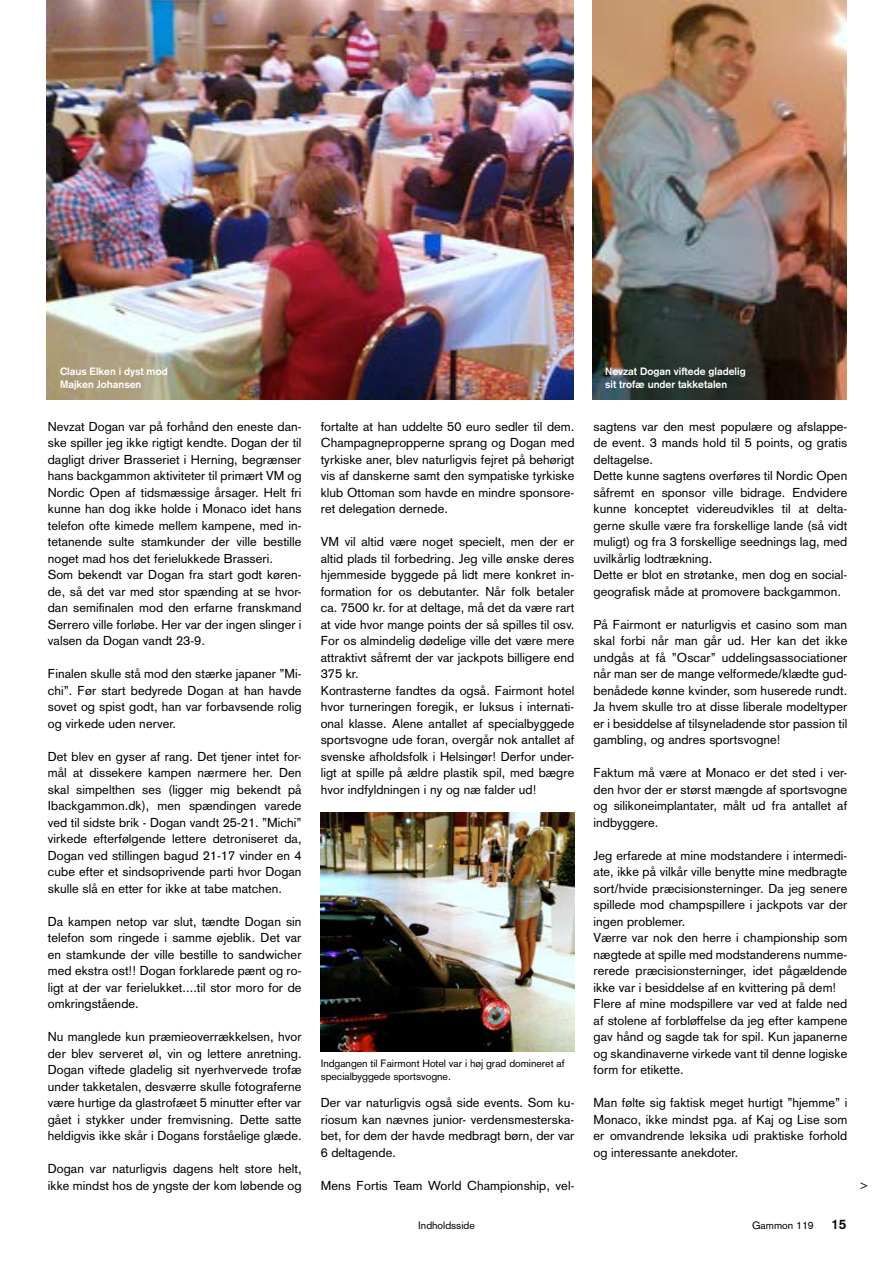
<style>
.page{position:relative;width:893px;height:1263px;background:#fff}
.page>*{position:absolute;margin:0;border:0;box-sizing:border-box;transform-origin:0 0}
.t1{font:700 13.5px "Akzidenz Grotesk";color:#000}
.t2{font:12.75px/16.5px "Akzidenz Grotesk";letter-spacing:.005em;color:#000;text-align:justify}
.t3{font:10.5px/13.5px "Akzidenz Grotesk";letter-spacing:-.005em;color:#000}
.t4{font:700 10.5px/13.5px "Akzidenz Grotesk";color:#fff}
</style>
<div class="page">
<img style="left:47px;top:0;width:526px;height:399px">
<img style="left:592px;top:0;width:254px;height:399px">
<img style="left:321px;top:812px;width:253px;height:239px">
<p class="t4" style="left:60px;top:364px;width:109px">Claus Elken i dyst mod<br>Majken Johansen</p>
<p class="t2" style="left:48px;top:418px;width:255px;text-align:left">Nevzat Dogan var på forhånd den eneste dan&shy;ske spiller jeg ikke rigtigt kendte. Dogan der til dagligt driver Brasseriet i Herning, begrænser hans backgammon aktiviteter til primært VM og Nordic Open af tidsmæssige årsager. Helt fri kunne han dog ikke holde i Monaco idet hans telefon ofte kimede mellem kampene, med in&shy;tetanende sulte stamkunder der ville bestille noget mad hos det ferielukkede Brasseri.<br>Som bekendt var Dogan fra start godt køren&shy;de, så det var med stor spænding at se hvor&shy;dan semifinalen mod den erfarne franskmand Serrero ville forløbe. Her var der ingen slinger i valsen da Dogan vandt 23-9.</p>
<p class="t2" style="left:48px;top:665px;width:255px">Finalen skulle stå mod den stærke japaner ”Mi&shy;chi”. Før start bedyrede Dogan at han havde sovet og spist godt, han var forbavsende rolig og virkede uden nerver.</p>
<p class="t2" style="left:48px;top:748px;width:255px">Det blev en gyser af rang. Det tjener intet for&shy;mål at dissekere kampen nærmere her. Den skal simpelthen ses (ligger mig bekendt på Ibackgammon.dk), men spændingen varede ved til sidste brik - Dogan vandt 25-21. ”Michi” virkede efterfølgende lettere detroniseret da, Dogan ved stillingen bagud 21-17 vinder en 4 cube efter et sindsoprivende parti hvor Dogan skulle slå en etter for ikke at tabe matchen.</p>
<p class="t2" style="left:48px;top:913px;width:255px">Da kampen netop var slut, tændte Dogan sin telefon som ringede i samme øjeblik. Det var en stamkunde der ville bestille to sandwicher med ekstra ost!! Dogan forklarede pænt og ro&shy;ligt at der var ferielukket....til stor moro for de omkringstående.</p>
<p class="t2" style="left:48px;top:1028px;width:255px">Nu manglede kun præmieoverrækkelsen, hvor der blev serveret øl, vin og lettere anretning.<br>Dogan viftede gladelig sit nyerhvervede trofæ under takketalen, desværre skulle fotograferne være hurtige da glastrofæet 5 minutter efter var gået i stykker under fremvisning. Dette satte heldigvis ikke skår i Dogans forståelige glæde.</p>
<p class="t2" style="left:48px;top:1160px;width:255px">Dogan var naturligvis dagens helt store helt, ikke mindst hos de yngste der kom løbende og</p>
<p class="t2" style="left:321px;top:418px;width:255px">fortalte at han uddelte 50 euro sedler til dem.<br>Champagnepropperne sprang og Dogan med tyrkiske aner, blev naturligvis fejret på behørigt vis af danskerne samt den sympatiske tyrkiske klub Ottoman som havde en mindre sponsore&shy;ret delegation dernede.</p>
<p class="t2" style="left:321px;top:533px;width:255px;text-align:left">VM vil altid være noget specielt, men der er altid plads til forbedring. Jeg ville ønske deres hjemmeside byggede på lidt mere konkret in&shy;formation for os debutanter. Når folk betaler ca. 7500 kr. for at deltage, må det da være rart at vide hvor mange points der så spilles til osv.<br>For os almindelig dødelige ville det være mere attraktivt såfremt der var jackpots billigere end 375 kr.<br>Kontrasterne fandtes da også. Fairmont hotel hvor turneringen foregik, er luksus i internati&shy;onal klasse. Alene antallet af specialbyggede sportsvogne ude foran, overgår nok antallet af svenske afholdsfolk i Helsingør! Derfor under&shy;ligt at spille på ældre plastik spil, med bægre hvor indfyldningen i ny og næ falder ud!</p>
<p class="t3" style="left:321px;top:1056px;width:245px">Indgangen til Fairmont Hotel var i høj grad domineret af specialbyggede sportsvogne.</p>
<p class="t2" style="left:321px;top:1094px;width:255px">Der var naturligvis også side events. Som ku&shy;riosum kan nævnes junior- verdensmesterska&shy;bet, for dem der havde medbragt børn, der var 6 deltagende.</p>
<p class="t2" style="left:321px;top:1177px;width:255px">Mens Fortis Team World Championship, vel-</p>
<p class="t4" style="left:605px;top:364px;width:142px">Nevzat Dogan viftede gladelig sit trofæ under takketalen</p>
<p class="t2" style="left:594px;top:418px;width:255px;text-align:left">sagtens var den mest populære og afslappe&shy;de event. 3 mands hold til 5 points, og gratis deltagelse.<br>Dette kunne sagtens overføres til Nordic Open såfremt en sponsor ville bidrage. Endvidere kunne konceptet videreudvikles til at delta&shy;gerne skulle være fra forskellige lande (så vidt muligt) og fra 3 forskellige seednings lag, med uvilkårlig lodtrækning.<br>Dette er blot en strøtanke, men dog en social&shy;geografisk måde at promovere backgammon.</p>
<p class="t2" style="left:594px;top:616px;width:255px">På Fairmont er naturligvis et casino som man skal forbi når man går ud. Her kan det ikke undgås at få ”Oscar” uddelingsassociationer når man ser de mange velformede/klædte gud&shy;benådede kønne kvinder, som huserede rundt.<br>Ja hvem skulle tro at disse liberale modeltyper er i besiddelse af tilsyneladende stor passion til gambling, og andres sportsvogne!</p>
<p class="t2" style="left:594px;top:764px;width:255px">Faktum må være at Monaco er det sted i ver&shy;den hvor der er størst mængde af sportsvogne og silikoneimplantater, målt ud fra antallet af indbyggere.</p>
<p class="t2" style="left:594px;top:847px;width:255px;text-align:left">Jeg erfarede at mine modstandere i intermedi&shy;ate, ikke på vilkår ville benytte mine medbragte sort/hvide præcisionsterninger. Da jeg senere spillede mod champspillere i jackpots var der ingen problemer.<br>Værre var nok den herre i championship som nægtede at spille med modstanderens numme&shy;rerede præcisionsterninger, idet pågældende ikke var i besiddelse af en kvittering på dem!<br>Flere af mine modspillere var ved at falde ned af stolene af forbløffelse da jeg efter kampene gav hånd og sagde tak for spil. Kun japanerne og skandinaverne virkede vant til denne logiske form for etikette.</p>
<p class="t2" style="left:594px;top:1094px;width:255px">Man følte sig faktisk meget hurtigt ”hjemme” i Monaco, ikke mindst pga. af Kaj og Lise som er omvandrende leksika udi praktiske forhold og interessante anekdoter.</p>
<p class="t3" style="left:418px;top:1219px;width:58px">Indholdsside</p>
<p class="t3" style="left:752px;top:1219px;width:63px">Gammon 119</p>
<p class="t1" style="left:831px;top:1216px;width:17px">15</p>
<p class="t2" style="left:860px;top:1176px;width:9px">&gt;</p>
</div>
